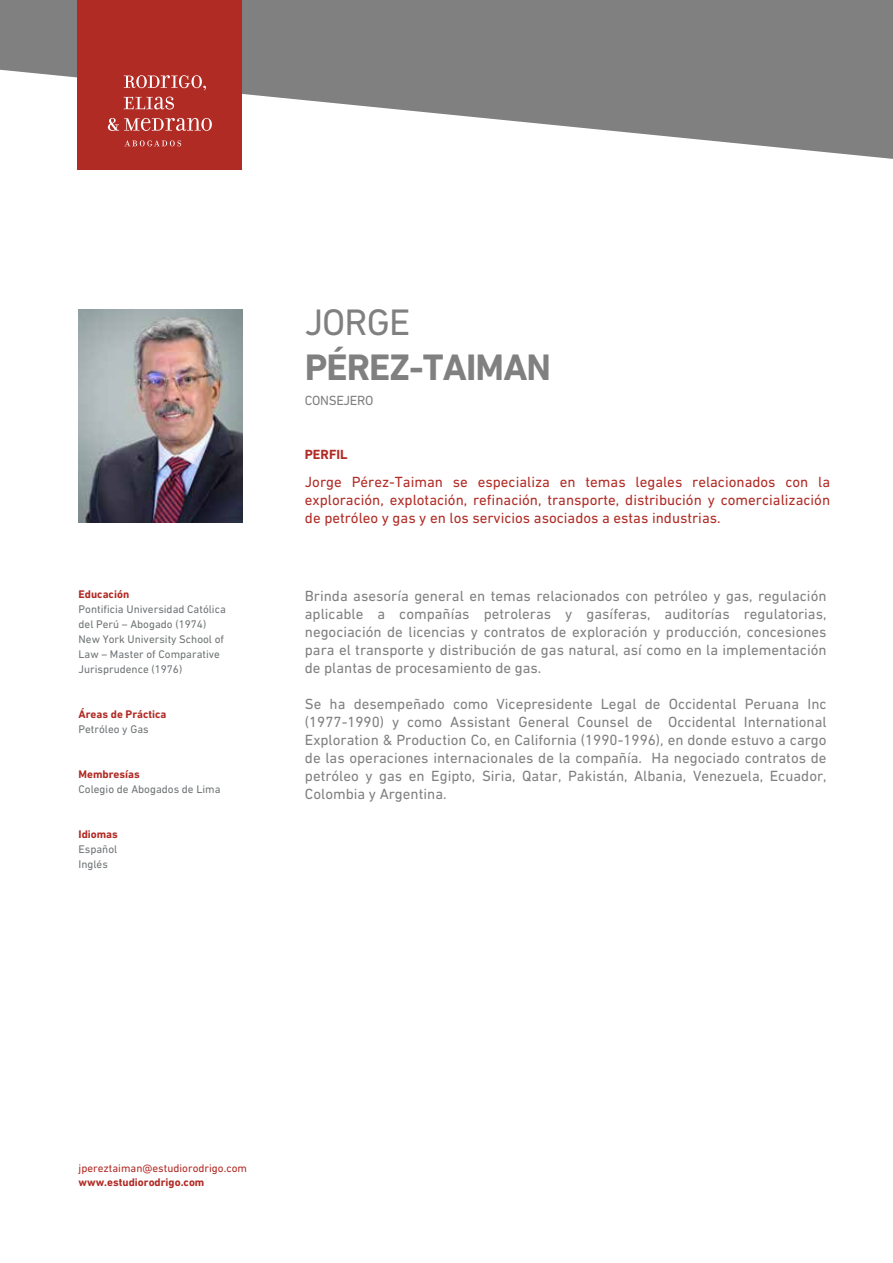
<style>
.page{position:relative;width:893px;height:1263px;background:#fff}
.page>*{position:absolute;margin:0;border:0;box-sizing:border-box;transform-origin:0 0}
.t1{font:700 37.5px "DIN Next LT Pro";letter-spacing:-.025em;color:#808081}
.t2{font:37.5px "DIN Next LT Pro";letter-spacing:-.025em;color:#808081}
.t3{font:15px/18px "DIN Next LT Pro";color:#808081;text-align:justify}
.t4{font:15px/18px "DIN Next LT Pro";color:#b12b25;text-align:justify}
.t5{font:13.5px "DIN Next LT Pro";letter-spacing:-.025em;color:#808081}
.t6{font:700 13.5px "DIN Next LT Pro";color:#b12b25}
.t7{font:11.25px/15px "DIN Next LT Pro";color:#707476}
.t8{font:700 11.25px "DIN Next LT Pro";color:#b12b25}
.t9{font:11.25px "DIN Next LT Pro";color:#b12b25}
</style>
<div class="page">
<svg style="left:0;top:0;width:893px;height:159px;fill:#808081"></svg>
<div style="left:77px;top:0;width:165px;height:169px;background:#b12b25"></div>
<svg style="left:124px;top:75px;width:82px;height:16px"></svg>
<svg style="left:124px;top:97px;width:50px;height:13px"></svg>
<svg style="left:108px;top:118px;width:104px;height:13px"></svg>
<svg style="left:125px;top:140px;width:56px;height:6px"></svg>
<img style="left:79px;top:309px;width:163px;height:214px">
<p class="t8" style="left:79px;top:588px;width:52px">Educación</p>
<p class="t7" style="left:79px;top:602px;width:149px">Pontificia Universidad Católica del Perú – Abogado (1974)<br>New York University School of<br>Law – Master of Comparative<br>Jurisprudence (1976)</p>
<p class="t8" style="left:79px;top:708px;width:90px">Áreas de Práctica</p>
<p class="t7" style="left:79px;top:722px;width:72px">Petróleo y Gas</p>
<p class="t8" style="left:79px;top:768px;width:63px">Membresías</p>
<p class="t7" style="left:79px;top:782px;width:144px">Colegio de Abogados de Lima</p>
<p class="t8" style="left:79px;top:828px;width:41px">Idiomas</p>
<p class="t7" style="left:79px;top:842px;width:40px">Español<br>Inglés</p>
<h1 class="t2" style="left:305px;top:301px;width:107px">JORGE</h1>
<h1 class="t1" style="left:305px;top:345px;width:248px">PÉREZ-TAIMAN</h1>
<p class="t5" style="left:305px;top:392px;width:70px">CONSEJERO</p>
<p class="t6" style="left:305px;top:447px;width:44px">PERFIL</p>
<p class="t4" style="left:305px;top:472px;width:527px">Jorge Pérez-Taiman se especializa en temas legales relacionados con la exploración, explotación, refinación, transporte, distribución y comercialización de petróleo y gas y en los servicios asociados a estas industrias.</p>
<p class="t3" style="left:305px;top:587px;width:523px">Brinda asesoría general en temas relacionados con petróleo y gas, regulación aplicable a compañías petroleras y gasíferas, auditorías regulatorias, negociación de licencias y contratos de exploración y producción, concesiones para el transporte y distribución de gas natural, así como en la implementación de plantas de procesamiento de gas.</p>
<p class="t3" style="left:305px;top:695px;width:523px">Se ha desempeñado como Vicepresidente Legal de Occidental Peruana Inc (1977-1990) y como Assistant General Counsel de Occidental International Exploration &amp; Production Co, en California (1990-1996), en donde estuvo a cargo de las operaciones internacionales de la compañía. Ha negociado contratos de petróleo y gas en Egipto, Siria, Qatar, Pakistán, Albania, Venezuela, Ecuador, Colombia y Argentina.</p>
<p class="t9" style="left:79px;top:1162px;width:170px">jpereztaiman@estudiorodrigo.com</p>
<p class="t8" style="left:79px;top:1175px;width:127px">www.estudiorodrigo.com</p>
</div>
